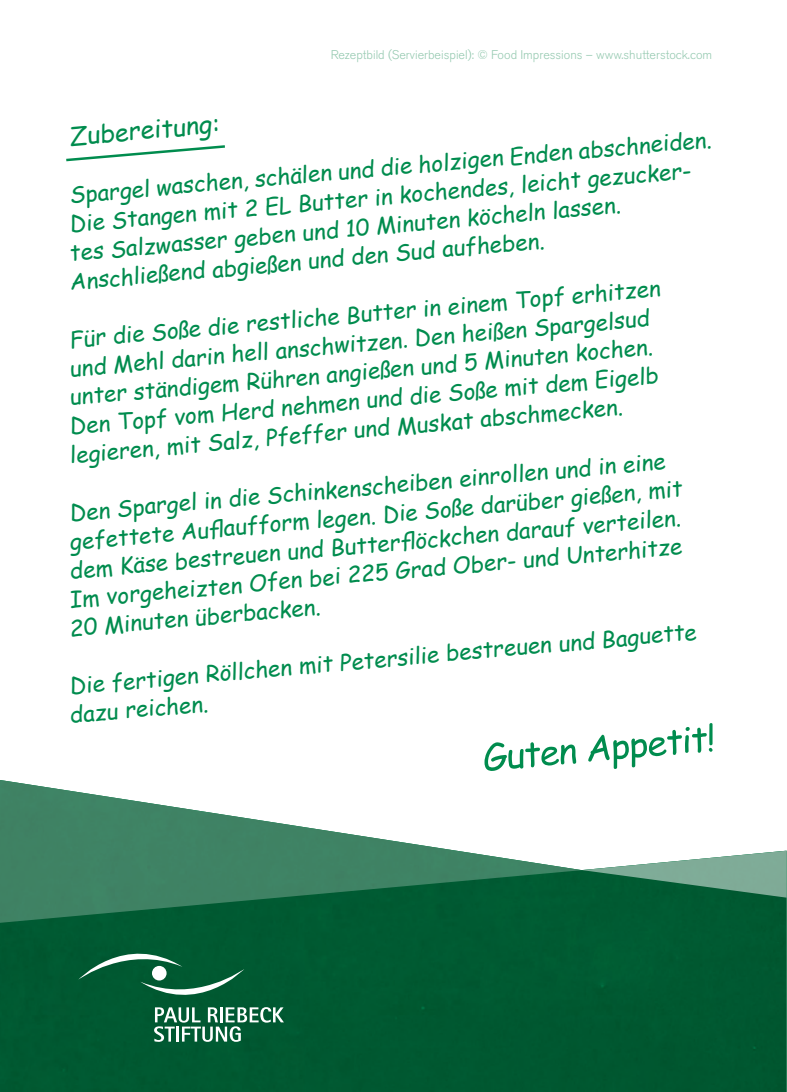
<style>
.page{position:relative;width:787px;height:1092px;background:#fff}
.page>*{position:absolute;margin:0;border:0;box-sizing:border-box;transform-origin:0 0}
.t1{font:25px "Comic Sans MS";color:#008c4e}
.t2{font:22.5px/28.8px "Comic Sans MS";color:#008c4e}
.t3{font:300 12.5px "Akzidenz Grotesk BE";color:#73b897}
</style>
<div class="page">
<svg style="left:66px;top:145px;width:159px;height:17px"></svg>
<div style="left:0;top:915px;width:786px;height:176px;background:#005831"></div>
<svg style="left:0;top:780px;width:582px;height:193px"></svg>
<svg style="left:582px;top:850px;width:204px;height:65px"></svg>
<svg style="left:78px;top:953px;width:206px;height:88px;background:#216e4c"></svg>
<svg style="left:484px;top:723px;width:228px;height:48px"></svg>
<p class="t3" style="left:330px;top:48px;width:383px">Rezeptbild (Servierbeispiel): © Food Impressions – www.shutterstock.com</p>
<p class="t1" style="left:68px;top:118px;width:152px;rotate:-5deg">Zubereitung:</p>
<p class="t2" style="left:68px;top:180px;width:646px;rotate:-5deg">Spargel waschen, schälen und die holzigen Enden abschneiden.</p>
<p class="t2" style="left:66px;top:209px;width:629px;rotate:-5deg">Die Stangen mit 2 EL Butter in kochendes, leicht gezucker&shy;tes Salzwasser geben und 10 Minuten köcheln lassen.</p>
<p class="t2" style="left:68px;top:267px;width:478px;rotate:-5deg">Anschließend abgießen und den Sud aufheben.</p>
<p class="t2" style="left:63px;top:325px;width:599px;rotate:-5deg">Für die Soße die restliche Butter in einem Topf erhitzen und Mehl darin hell anschwitzen. Den heißen Spargelsud unter ständigem Rühren angießen und 5 Minuten kochen.</p>
<p class="t2" style="left:66px;top:411px;width:595px;rotate:-5deg">Den Topf vom Herd nehmen und die Soße mit dem Eigelb legieren, mit Salz, Pfeffer und Muskat abschmecken.</p>
<p class="t2" style="left:68px;top:498px;width:599px;rotate:-5deg">Den Spargel in die Schinkenscheiben einrollen und in eine</p>
<p class="t2" style="left:68px;top:526px;width:616px;rotate:-5deg">gefettete Aufl aufform legen. Die Soße darüber gießen, mit</p>
<p class="t2" style="left:68px;top:555px;width:615px;rotate:-5deg">dem Käse bestreuen und Butterfl öckchen darauf verteilen.</p>
<p class="t2" style="left:68px;top:584px;width:616px;rotate:-5deg">Im vorgeheizten Ofen bei 225 Grad Ober- und Unterhitze</p>
<p class="t2" style="left:68px;top:613px;width:253px;rotate:-5deg">20 Minuten überbacken.</p>
<p class="t2" style="left:66px;top:671px;width:633px;rotate:-5deg">Die fertigen Röllchen mit Petersilie bestreuen und Baguette dazu reichen.</p>
</div>
